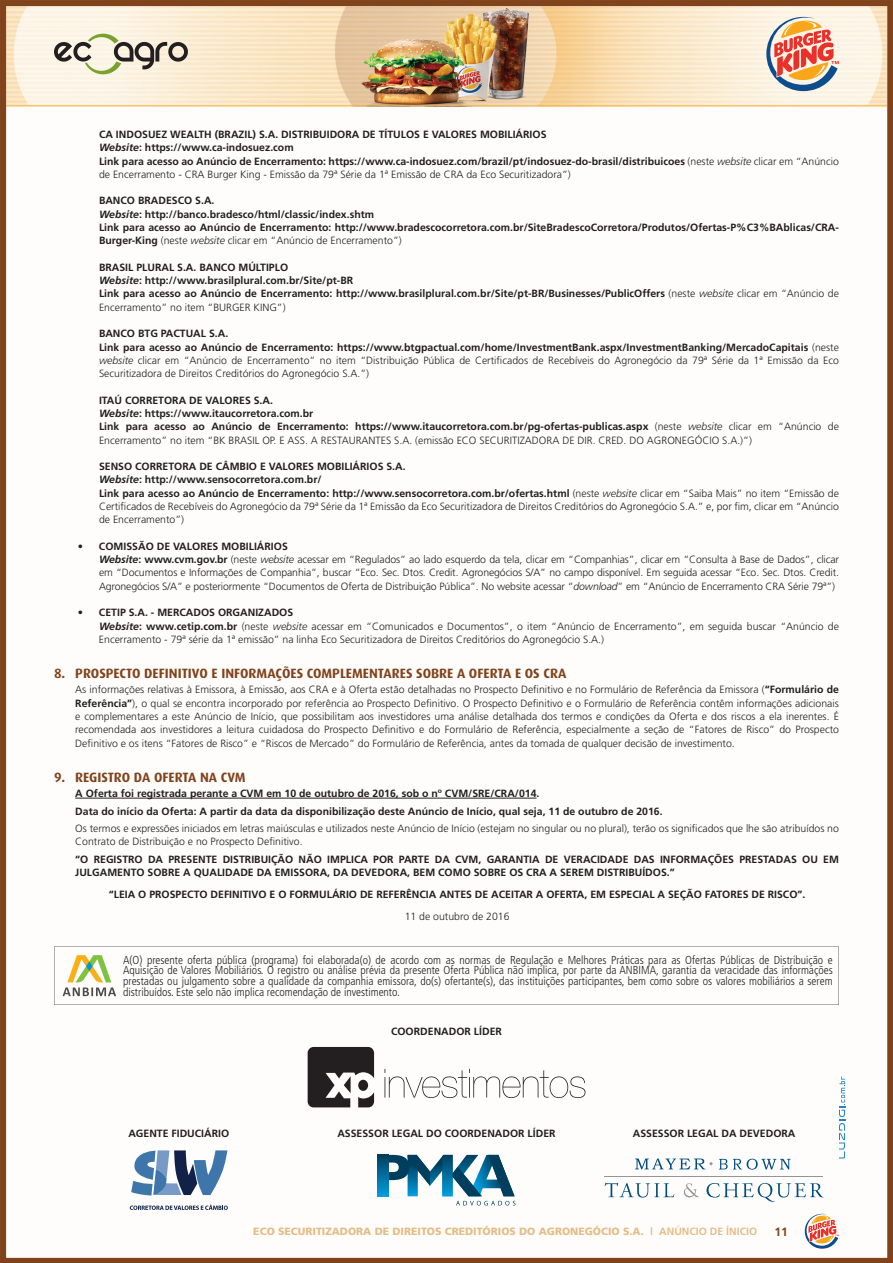
<style>
.page{position:relative;width:893px;height:1263px;background:#fff}
.page>*{position:absolute;margin:0;border:0;box-sizing:border-box;transform-origin:0 0}
.t1{font:700 13.5px "Dax";color:#81431c}
.t2{font:700 12px "Frutiger";color:#81431c}
.t3{font:300 condensed 11.55px/10.8px "Frutiger";color:#231f20;text-align:justify}
.t4{font:300 10.5px/13.4px "Frutiger";color:#231f20}
.t5{font:700 10.5px/13.4px "Frutiger";color:#231f20}
.t6{font:900 10.5px "Frutiger";color:#e3bd86}
.s1{font-style:italic}
.s2{font-weight:300}
.s3{font-weight:300;font-style:italic}
.s4{font-weight:700}
.s5{font-weight:700;font-style:italic}
</style>
<div class="page">
<img style="left:0;top:0;width:893px;height:1263px">
<svg style="left:805px;top:1214px;width:34px;height:35px"></svg>
<svg style="left:54px;top:34px;width:134px;height:40px;background:#c8c2b0"></svg>
<svg style="left:766px;top:17px;width:73px;height:74px;background:#d9a795"></svg>
<hr style="left:75px;top:798px;width:462px;height:1px;background:#231f20">
<svg style="left:54px;top:946px;width:785px;height:59px"></svg>
<svg style="left:63px;top:955px;width:53px;height:41px"></svg>
<svg style="left:308px;top:1047px;width:66px;height:60px"></svg>
<div style="left:358px;top:1080px;width:10px;height:11px;background:#231f20;border-radius:50%"></div>
<svg style="left:385px;top:1069px;width:200px;height:29px"></svg>
<svg style="left:131px;top:1150px;width:96px;height:45px"></svg>
<svg style="left:130px;top:1204px;width:98px;height:6px"></svg>
<svg style="left:684px;top:1183px;width:15px;height:14px"></svg>
<svg style="left:605px;top:1182px;width:69px;height:15px"></svg>
<svg style="left:706px;top:1183px;width:118px;height:19px"></svg>
<svg style="left:719px;top:1159px;width:72px;height:11px"></svg>
<svg style="left:635px;top:1158px;width:78px;height:11px"></svg>
<hr style="left:605px;top:1176px;width:218px;height:1px;background:#939598">
<svg style="left:378px;top:1155px;width:137px;height:50px"></svg>
<svg style="left:378px;top:1155px;width:10px;height:41px"></svg>
<svg style="left:839px;top:1076px;width:6px;height:82px"></svg>
<p class="t5" style="left:99px;top:127px;width:741px">CA INDOSUEZ WEALTH (BRAZIL) S.A. DISTRIBUIDORA DE TÍTULOS E VALORES MOBILIÁRIOS<br><span class="s1">Website</span>: https://www.ca-indosuez.com<br>Link para acesso ao Anúncio de Encerramento: https://www.ca-indosuez.com/brazil/pt/indosuez-do-brasil/distribuicoes <span class="s2">(neste</span> <span class="s3">website</span> <span class="s2">clicar em “Anúncio de Encerramento - CRA Burger King - Emissão da 79ª Série da 1ª Emissão de CRA da Eco Securitizadora”)</span></p>
<p class="t5" style="left:99px;top:194px;width:741px">BANCO BRADESCO S.A.<br><span class="s1">Website</span>: http://banco.bradesco/html/classic/index.shtm<br>Link para acesso ao Anúncio de Encerramento: http://www.bradescocorretora.com.br/SiteBradescoCorretora/Produtos/Ofertas-P%C3%BAblicas/CRA-Burger-King <span class="s2">(neste</span> <span class="s3">website</span> <span class="s2">clicar em “Anúncio de Encerramento”)</span></p>
<p class="t5" style="left:99px;top:260px;width:741px">BRASIL PLURAL S.A. BANCO MÚLTIPLO<br><span class="s1">Website</span>: http://www.brasilplural.com.br/Site/pt-BR<br>Link para acesso ao Anúncio de Encerramento: http://www.brasilplural.com.br/Site/pt-BR/Businesses/PublicOffers <span class="s2">(neste</span> <span class="s3">website</span> <span class="s2">clicar em “Anúncio de Encerramento” no item “BURGER KING”)</span></p>
<p class="t4" style="left:99px;top:327px;width:741px"><span class="s4">BANCO BTG PACTUAL S.A.<br>Link para acesso ao Anúncio de Encerramento: https://www.btgpactual.com/home/InvestmentBank.aspx/InvestmentBanking/MercadoCapitais</span> (neste <span class="s1">website</span> clicar em “Anúncio de Encerramento” no item “Distribuição Pública de Certificados de Recebíveis do Agronegócio da 79ª Série da 1ª Emissão da Eco Securitizadora de Direitos Creditórios do Agronegócio S.A.”)</p>
<p class="t5" style="left:99px;top:393px;width:741px">ITAÚ CORRETORA DE VALORES S.A.<br><span class="s1">Website</span>: https://www.itaucorretora.com.br<br>Link para acesso ao Anúncio de Encerramento: https://www.itaucorretora.com.br/pg-ofertas-publicas.aspx <span class="s2">(neste</span> <span class="s3">website</span> <span class="s2">clicar em “Anúncio de Encerramento” no item “BK BRASIL OP. E ASS. A RESTAURANTES S.A. (emissão ECO SECURITIZADORA DE DIR. CRED. DO AGRONEGÓCIO S.A.)”)</span></p>
<p class="t4" style="left:99px;top:460px;width:741px"><span class="s4">SENSO CORRETORA DE CÂMBIO E VALORES MOBILIÁRIOS S.A.<br></span><span class="s5">Website</span><span class="s4">: http://www.sensocorretora.com.br/<br>Link para acesso ao Anúncio de Encerramento: http://www.sensocorretora.com.br/ofertas.html</span> (neste <span class="s1">website</span> clicar em “Saiba Mais” no item “Emissão de Certificados de Recebíveis do Agronegócio da 79ª Série da 1ª Emissão da Eco Securitizadora de Direitos Creditórios do Agronegócio S.A.” e, por fim, clicar em “Anúncio de Encerramento”)</p>
<p class="t4" style="left:99px;top:539px;width:741px;text-indent:-21px"><span class="s4">• COMISSÃO DE VALORES MOBILIÁRIOS<br></span><span class="s5">Website</span><span class="s4">: www.cvm.gov.br</span> (neste <span class="s1">website</span> acessar em “Regulados” ao lado esquerdo da tela, clicar em “Companhias”, clicar em “Consulta à Base de Dados”, clicar em “Documentos e Informações de Companhia”, buscar “Eco. Sec. Dtos. Credit. Agronegócios S/A” no campo disponível. Em seguida acessar “Eco. Sec. Dtos. Credit.<br>Agronegócios S/A” e posteriormente “Documentos de Oferta de Distribuição Pública”. No website acessar “<span class="s1">download</span>” em “Anúncio de Encerramento CRA Série 79ª”)</p>
<p class="t4" style="left:99px;top:606px;width:741px;text-indent:-21px"><span class="s4">• CETIP S.A. - MERCADOS ORGANIZADOS<br></span><span class="s5">Website</span><span class="s4">: www.cetip.com.br</span> (neste <span class="s1">website</span> acessar em “Comunicados e Documentos”, o item “Anúncio de Encerramento”, em seguida buscar “Anúncio de<br>Encerramento - 79ª série da 1ª emissão” na linha Eco Securitizadora de Direitos Creditórios do Agronegócio S.A.)</p>
<p class="t1" style="left:54px;top:666px;width:514px">8. PROSPECTO DEFINITIVO E INFORMAÇÕES COMPLEMENTARES SOBRE A OFERTA E OS CRA</p>
<p class="t4" style="left:75px;top:683px;width:765px;text-align:justify">As informações relativas à Emissora, à Emissão, aos CRA e à Oferta estão detalhadas no Prospecto Definitivo e no Formulário de Referência da Emissora (<span class="s4">“Formulário de Referência”</span>), o qual se encontra incorporado por referência ao Prospecto Definitivo. O Prospecto Definitivo e o Formulário de Referência contêm informações adicionais e complementares a este Anúncio de Início, que possibilitam aos investidores uma análise detalhada dos termos e condições da Oferta e dos riscos a ela inerentes. É recomendada aos investidores a leitura cuidadosa do Prospecto Definitivo e do Formulário de Referência, especialmente a seção de “Fatores de Risco” do Prospecto Definitivo e os itens “Fatores de Risco” e “Riscos de Mercado” do Formulário de Referência, antes da tomada de qualquer decisão de investimento.</p>
<p class="t1" style="left:54px;top:769px;width:193px">9. REGISTRO DA OFERTA NA CVM</p>
<p class="t5" style="left:75px;top:784px;width:589px;line-height:17.5px">A Oferta foi registrada perante a CVM em 10 de outubro de 2016, sob o nº CVM/SRE/CRA/014.<br>Data do início da Oferta: A partir da data da disponibilização deste Anúncio de Início, qual seja, 11 de outubro de 2016.</p>
<p class="t4" style="left:75px;top:822px;width:765px">Os termos e expressões iniciados em letras maiúsculas e utilizados neste Anúncio de Início (estejam no singular ou no plural), terão os significados que lhe são atribuídos no<br>Contrato de Distribuição e no Prospecto Definitivo.</p>
<p class="t5" style="left:75px;top:852px;width:765px">“O REGISTRO DA PRESENTE DISTRIBUIÇÃO NÃO IMPLICA POR PARTE DA CVM, GARANTIA DE VERACIDADE DAS INFORMAÇÕES PRESTADAS OU EM<br>JULGAMENTO SOBRE A QUALIDADE DA EMISSORA, DA DEVEDORA, BEM COMO SOBRE OS CRA A SEREM DISTRIBUÍDOS.”</p>
<p class="t5" style="left:109px;top:888px;width:698px">“LEIA O PROSPECTO DEFINITIVO E O FORMULÁRIO DE REFERÊNCIA ANTES DE ACEITAR A OFERTA, EM ESPECIAL A SEÇÃO FATORES DE RISCO”.</p>
<p class="t4" style="left:405px;top:909px;width:106px">11 de outubro de 2016</p>
<p class="t3" style="left:123px;top:954px;width:711px">A(O) presente oferta pública (programa) foi elaborada(o) de acordo com as normas de Regulação e Melhores Práticas para as Ofertas Públicas de Distribuição e Aquisição de Valores Mobiliários. O registro ou análise prévia da presente Oferta Pública não implica, por parte da ANBIMA, garantia da veracidade das informações prestadas ou julgamento sobre a qualidade da companhia emissora, do(s) ofertante(s), das instituições participantes, bem como sobre os valores mobiliários a serem distribuídos. Este selo não implica recomendação de investimento.</p>
<p class="t5" style="left:391px;top:1024px;width:95px">COORDENADOR Líder</p>
<p class="t5" style="left:128px;top:1127px;width:15px">Agente</p>
<p class="t5" style="left:172px;top:1127px;width:12px">Fiduciário</p>
<p class="t5" style="left:337px;top:1127px;width:8px">assessor</p>
<p class="t5" style="left:392px;top:1127px;width:8px">legal</p>
<p class="t5" style="left:426px;top:1127px;width:27px">do coordenador</p>
<p class="t5" style="left:528px;top:1127px;width:7px">líder</p>
<p class="t5" style="left:633px;top:1127px;width:8px">assessor</p>
<p class="t5" style="left:687px;top:1127px;width:8px">legal</p>
<p class="t5" style="left:721px;top:1127px;width:26px">da devedora</p>
<p class="t6" style="left:253px;top:1225px;width:505px">ECO SECURITIZADORA DE DIREITOS CREDITÓRIOS DO AGRONEGÓCIO S.A. | <span class="s4">ANÚNCIO DE ÍNICIO</span></p>
<p class="t2" style="left:774px;top:1224px;width:15px">11</p>
</div>
